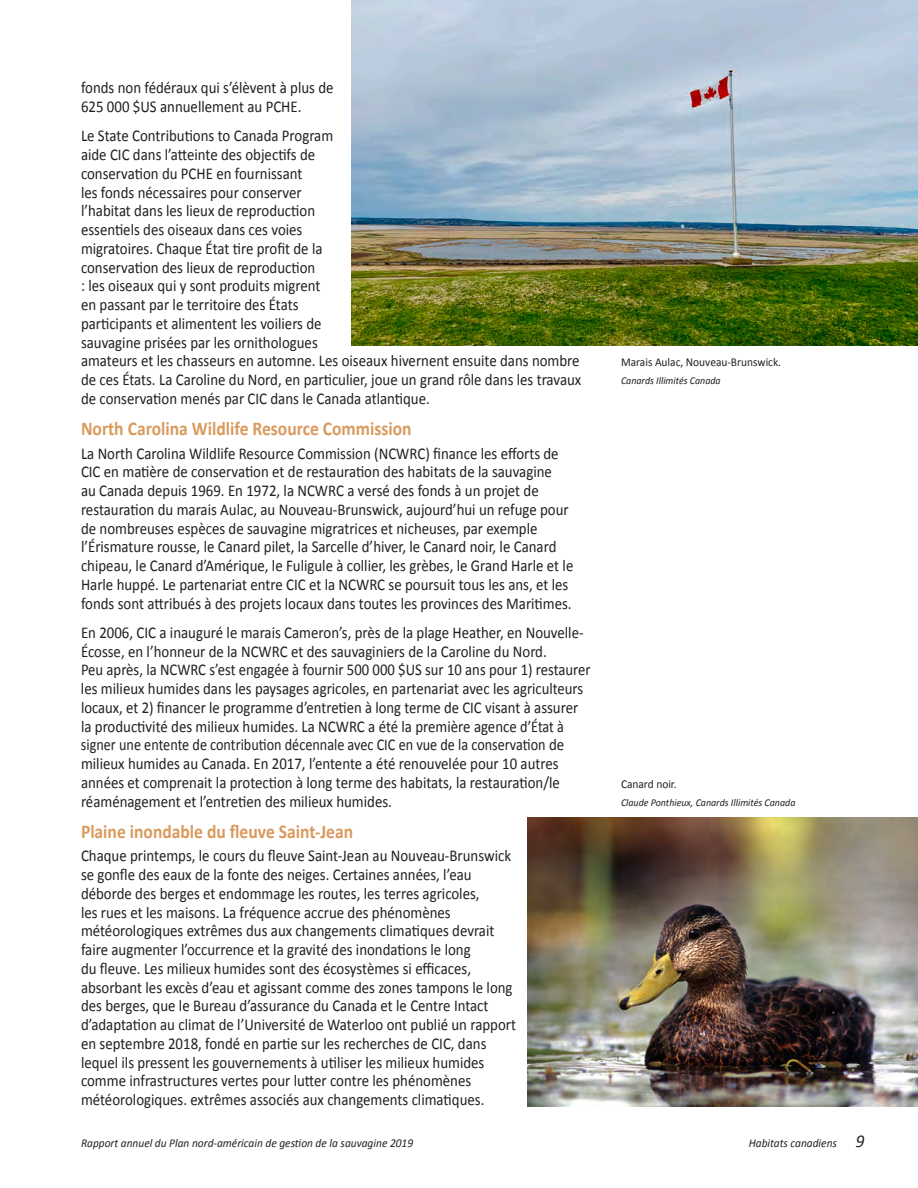
<style>
.page{position:relative;width:918px;height:1188px;background:#fff}
.page>*{position:absolute;margin:0;border:0;box-sizing:border-box;transform-origin:0 0}
.Sub-title{font:700 19.5px "Calibri";color:#da9a5d;scale:.9 1}
.Main_text{font:16.5px/18.8px "Calibri";color:#231f20;scale:.9 1}
.t1{font:italic 12px "Calibri";color:#231f20;scale:.95 1}
.t2{font:12px "Calibri";color:#231f20;scale:.95 1}
.Credit{font:italic 10.5px "Calibri";color:#231f20;scale:.95 1}
.s1{font-size:18px}
</style>
<div class="page">
<img style="left:527px;top:817px;width:391px;height:290px">
<img style="left:351px;top:0;width:567px;height:346px">
<p class="Main_text" style="left:81px;top:79px;width:282px">fonds non fédéraux qui s’élèvent à plus de<br>625 000 $US annuellement au PCHE.</p>
<p class="Main_text" style="left:81px;top:127px;width:557px">Le State Contributions to Canada Program<br>aide CIC dans l’atteinte des objectifs de<br>conservation du PCHE en fournissant<br>les fonds nécessaires pour conserver<br>l’habitat dans les lieux de reproduction<br>essentiels des oiseaux dans ces voies<br>migratoires. Chaque État tire profit de la<br>conservation des lieux de reproduction<br>: les oiseaux qui y sont produits migrent<br>en passant par le territoire des États<br>participants et alimentent les voiliers de<br>sauvagine prisées par les ornithologues<br>amateurs et les chasseurs en automne. Les oiseaux hivernent ensuite dans nombre de ces États. La Caroline du Nord, en particulier, joue un grand rôle dans les travaux de conservation menés par CIC dans le Canada atlantique.</p>
<p class="Sub-title" style="left:81px;top:416px;width:369px">North Carolina Wildlife Resource Commission</p>
<p class="Main_text" style="left:81px;top:444px;width:549px">La North Carolina Wildlife Resource Commission (NCWRC) finance les efforts de CIC en matière de conservation et de restauration des habitats de la sauvagine<br>au Canada depuis 1969. En 1972, la NCWRC a versé des fonds à un projet de restauration du marais Aulac, au Nouveau-Brunswick, aujourd’hui un refuge pour de nombreuses espèces de sauvagine migratrices et nicheuses, par exemple l’Érismature rousse, le Canard pilet, la Sarcelle d’hiver, le Canard noir, le Canard chipeau, le Canard d’Amérique, le Fuligule à collier, les grèbes, le Grand Harle et le Harle huppé. Le partenariat entre CIC et la NCWRC se poursuit tous les ans, et les fonds sont attribués à des projets locaux dans toutes les provinces des Maritimes.</p>
<p class="Main_text" style="left:81px;top:623px;width:568px">En 2006, CIC a inauguré le marais Cameron’s, près de la plage Heather, en Nouvelle-Écosse, en l’honneur de la NCWRC et des sauvaginiers de la Caroline du Nord.<br>Peu après, la NCWRC s’est engagée à fournir 500 000 $US sur 10 ans pour 1) restaurer les milieux humides dans les paysages agricoles, en partenariat avec les agriculteurs locaux, et 2) financer le programme d’entretien à long terme de CIC visant à assurer la productivité des milieux humides. La NCWRC a été la première agence d’État à signer une entente de contribution décennale avec CIC en vue de la conservation de milieux humides au Canada. En 2017, l’entente a été renouvelée pour 10 autres années et comprenait la protection à long terme des habitats, la restauration/le réaménagement et l’entretien des milieux humides.</p>
<p class="Sub-title" style="left:81px;top:819px;width:304px">Plaine inondable du fleuve Saint-Jean</p>
<p class="Main_text" style="left:81px;top:847px;width:485px">Chaque printemps, le cours du fleuve Saint-Jean au Nouveau-Brunswick se gonfle des eaux de la fonte des neiges. Certaines années, l’eau déborde des berges et endommage les routes, les terres agricoles,<br>les rues et les maisons. La fréquence accrue des phénomènes météorologiques extrêmes dus aux changements climatiques devrait faire augmenter l’occurrence et la gravité des inondations le long<br>du fleuve. Les milieux humides sont des écosystèmes si efficaces, absorbant les excès d’eau et agissant comme des zones tampons le long des berges, que le Bureau d’assurance du Canada et le Centre Intact d’adaptation au climat de l’Université de Waterloo ont publié un rapport en septembre 2018, fondé en partie sur les recherches de CIC, dans lequel ils pressent les gouvernements à utiliser les milieux humides comme infrastructures vertes pour lutter contre les phénomènes météorologiques. extrêmes associés aux changements climatiques.</p>
<p class="t2" style="left:621px;top:354px;width:170px">Marais Aulac, Nouveau-Brunswick.</p>
<p class="Credit" style="left:621px;top:374px;width:107px">Canards Illimités Canada</p>
<p class="t2" style="left:621px;top:776px;width:60px">Canard noir.</p>
<p class="Credit" style="left:621px;top:796px;width:185px">Claude Ponthieux, Canards Illimités Canada</p>
<p class="t1" style="left:81px;top:1135px;width:351px">Rapport annuel du Plan nord-américain de gestion de la sauvagine 2019</p>
<p class="t1" style="left:749px;top:1135px;width:123px">Habitats canadiens <span class="s1">9</span></p>
</div>
